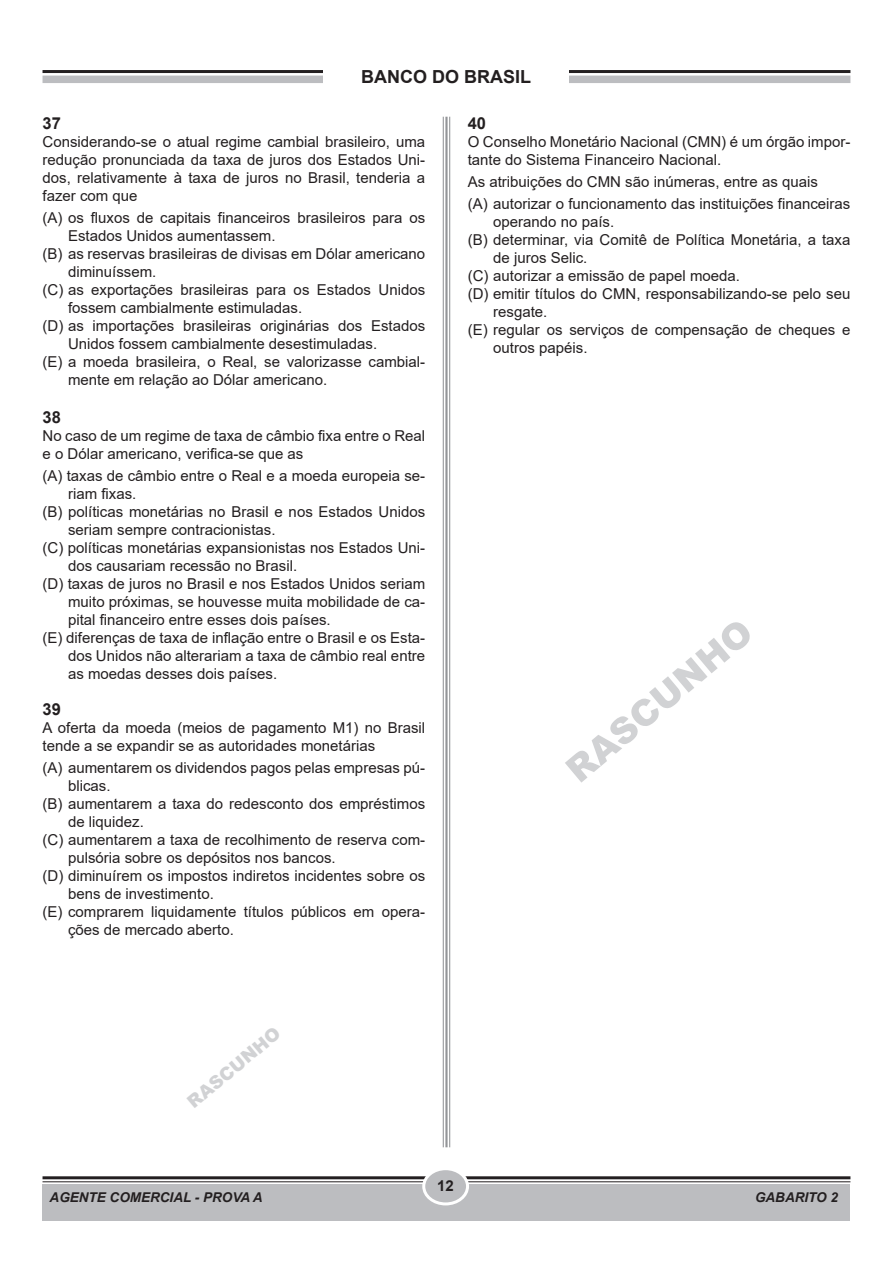
<style>
.page{position:relative;width:893px;height:1263px;background:#fff}
.page>*{position:absolute;margin:0;border:0;box-sizing:border-box;transform-origin:0 0}
.RASCUNHO_GRANDE{font:900 36px "Arial";color:#d1d2d4}
.t1{font:700 18px "Arial";color:#231f20}
.RASCUNHO_PEQUENO{font:900 18px "Arial";color:#d1d2d4}
.NÚMERO{font:700 16.5px "Arial";color:#231f20}
.OPÇÕES{font:15px/18px "Arial";color:#231f20}
.TEXTO{font:15px/18px "Arial";color:#231f20}
.OPÇÃO_A{font:15px/18px "Arial";color:#231f20}
.PERGUNTA{font:15px "Arial";color:#231f20}
.t2{font:700 15px "Arial";color:#231f20}
.t3{font:italic 700 13.5px "Arial";color:#231f20}
</style>
<div class="page">
<hr style="left:43px;top:1176px;width:807px;height:3px;background:#231f20">
<hr style="left:43px;top:1181px;width:807px;height:1px;background:#231f20">
<div style="left:43px;top:1184px;width:807px;height:36px;background:#bcbdc0"></div>
<div style="left:424px;top:1169px;width:43px;height:35px;background:#bcbdc0;border-radius:50%"></div>
<div style="left:422px;top:1167px;width:47px;height:38px;border:3px solid #fff;border-radius:50%"></div>
<hr style="left:449px;top:117px;width:1px;height:1030px;background:#939598">
<hr style="left:445px;top:117px;width:3px;height:1030px;background:#939598">
<hr style="left:443px;top:117px;width:1px;height:1030px;background:#939598">
<hr style="left:43px;top:70px;width:807px;height:3px;background:#231f20">
<div style="left:43px;top:76px;width:807px;height:7px;background:#bcbdc0"></div>
<div style="left:324px;top:43px;width:245px;height:60px;background:#fff"></div>
<p class="t1" style="left:361px;top:64px;width:171px">BANCO DO BRASIL</p>
<p class="NÚMERO" style="left:43px;top:111px;width:20px">37</p>
<p class="TEXTO" style="left:43px;top:132px;width:384px;text-align:justify">Considerando-se o atual regime cambial brasileiro, uma redução pronunciada da taxa de juros dos Estados Uni&shy;dos, relativamente à taxa de juros no Brasil, tenderia a fazer com que</p>
<p class="OPÇÕES" style="left:68px;top:209px;width:359px;text-indent:-26px">(A) os fluxos de capitais financeiros brasileiros para os<br>Estados Unidos aumentassem.</p>
<p class="OPÇÕES" style="left:68px;top:245px;width:359px;text-indent:-26px">(B) as reservas brasileiras de divisas em Dólar americano diminuíssem.</p>
<p class="OPÇÕES" style="left:68px;top:281px;width:359px;text-indent:-26px">(C) as exportações brasileiras para os Estados Unidos fossem cambialmente estimuladas.</p>
<p class="OPÇÕES" style="left:68px;top:317px;width:359px;text-indent:-26px">(D) as importações brasileiras originárias dos Estados<br>Unidos fossem cambialmente desestimuladas.</p>
<p class="OPÇÃO_A" style="left:68px;top:353px;width:359px;text-indent:-26px">(E) a moeda brasileira, o Real, se valorizasse cambial&shy;mente em relação ao Dólar americano.</p>
<p class="NÚMERO" style="left:43px;top:405px;width:20px">38</p>
<p class="TEXTO" style="left:43px;top:426px;width:384px">No caso de um regime de taxa de câmbio fixa entre o Real e o Dólar americano, verifica-se que as</p>
<p class="OPÇÕES" style="left:68px;top:467px;width:359px;text-indent:-26px">(A) taxas de câmbio entre o Real e a moeda europeia se&shy;riam fixas.</p>
<p class="OPÇÕES" style="left:68px;top:503px;width:359px;text-indent:-26px">(B) políticas monetárias no Brasil e nos Estados Unidos seriam sempre contracionistas.</p>
<p class="OPÇÕES" style="left:68px;top:539px;width:359px;text-indent:-26px">(C) políticas monetárias expansionistas nos Estados Uni&shy;dos causariam recessão no Brasil.</p>
<p class="OPÇÕES" style="left:68px;top:575px;width:359px;text-align:justify;text-indent:-26px">(D) taxas de juros no Brasil e nos Estados Unidos seriam muito próximas, se houvesse muita mobilidade de ca&shy;pital financeiro entre esses dois países.</p>
<p class="OPÇÃO_A" style="left:68px;top:629px;width:359px;text-align:justify;text-indent:-26px">(E) diferenças de taxa de inflação entre o Brasil e os Esta&shy;dos Unidos não alterariam a taxa de câmbio real entre as moedas desses dois países.</p>
<p class="NÚMERO" style="left:43px;top:698px;width:20px">39</p>
<p class="TEXTO" style="left:43px;top:719px;width:384px">A oferta da moeda (meios de pagamento M1) no Brasil tende a se expandir se as autoridades monetárias</p>
<p class="OPÇÕES" style="left:68px;top:759px;width:359px;text-indent:-26px">(A) aumentarem os dividendos pagos pelas empresas pú&shy;blicas.</p>
<p class="OPÇÕES" style="left:68px;top:795px;width:359px;text-indent:-26px">(B) aumentarem a taxa do redesconto dos empréstimos de liquidez.</p>
<p class="OPÇÕES" style="left:68px;top:831px;width:359px;text-indent:-26px">(C) aumentarem a taxa de recolhimento de reserva com&shy;pulsória sobre os depósitos nos bancos.</p>
<p class="OPÇÕES" style="left:68px;top:867px;width:359px;text-indent:-26px">(D) diminuírem os impostos indiretos incidentes sobre os bens de investimento.</p>
<p class="OPÇÃO_A" style="left:68px;top:903px;width:359px;text-indent:-26px">(E) comprarem liquidamente títulos públicos em opera&shy;ções de mercado aberto.</p>
<p class="NÚMERO" style="left:468px;top:111px;width:20px">40</p>
<p class="TEXTO" style="left:468px;top:132px;width:384px">O Conselho Monetário Nacional (CMN) é um órgão impor&shy;tante do Sistema Financeiro Nacional.</p>
<p class="PERGUNTA" style="left:468px;top:171px;width:352px">As atribuições do CMN são inúmeras, entre as quais</p>
<p class="OPÇÕES" style="left:493px;top:195px;width:359px;text-indent:-26px">(A) autorizar o funcionamento das instituições financeiras operando no país.</p>
<p class="OPÇÕES" style="left:493px;top:231px;width:359px;text-indent:-26px">(B) determinar, via Comitê de Política Monetária, a taxa de juros Selic.</p>
<p class="OPÇÕES" style="left:468px;top:267px;width:274px">(C) autorizar a emissão de papel moeda.</p>
<p class="OPÇÕES" style="left:493px;top:285px;width:359px;text-indent:-26px">(D) emitir títulos do CMN, responsabilizando-se pelo seu resgate.</p>
<p class="OPÇÃO_A" style="left:493px;top:321px;width:359px;text-indent:-26px">(E) regular os serviços de compensação de cheques e outros papéis.</p>
<p class="RASCUNHO_GRANDE" style="left:554px;top:754px;width:231px;rotate:-40deg">RASCUNHO</p>
<p class="RASCUNHO_PEQUENO" style="left:181px;top:1094px;width:116px;rotate:-40deg">RASCUNHO</p>
<p class="t3" style="left:50px;top:1188px;width:215px">AGENTE COMERCIAL - PROVA A</p>
<p class="t2" style="left:437px;top:1175px;width:18px">12</p>
<p class="t3" style="left:755px;top:1188px;width:85px">GABARITO 2</p>
</div>
